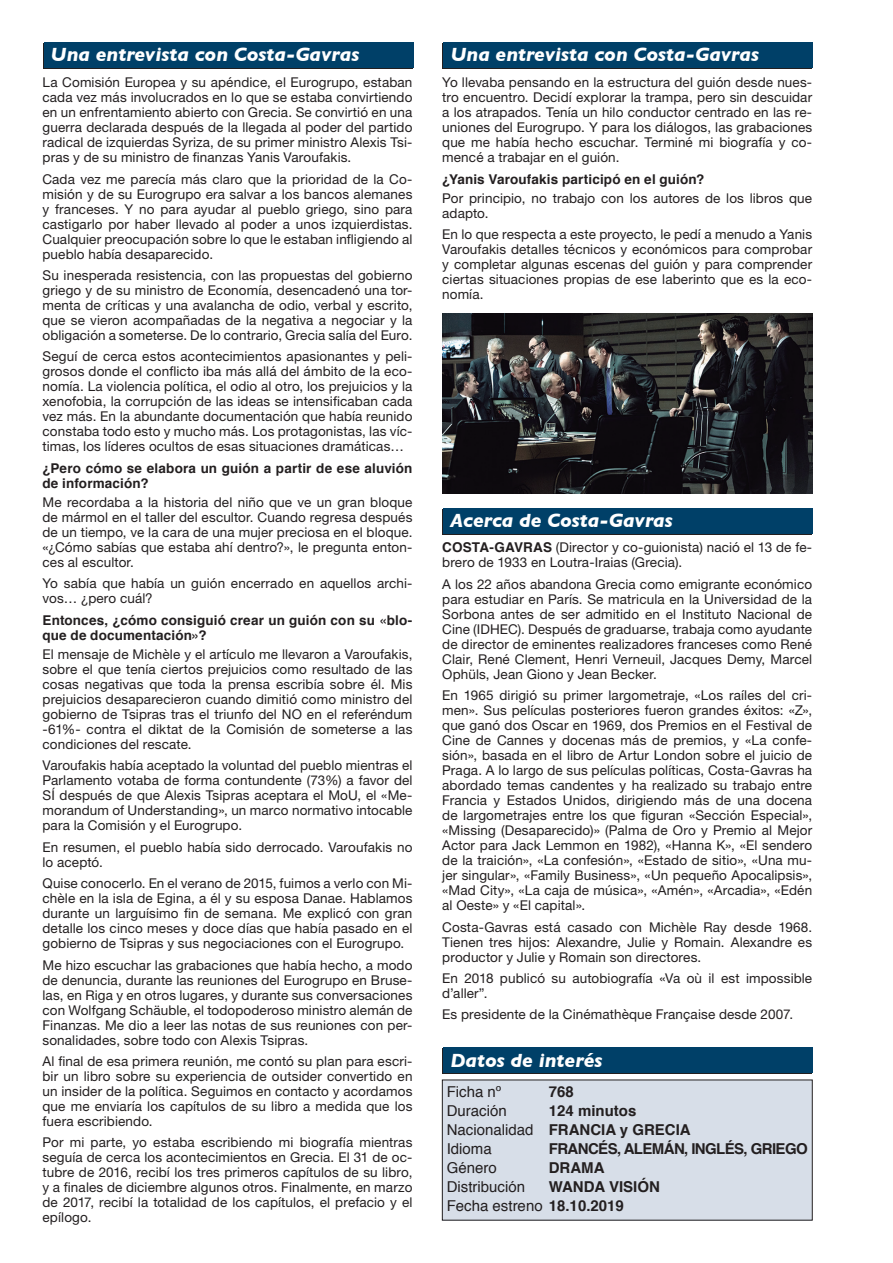
<style>
.page{position:relative;width:893px;height:1263px;background:#fff}
.page>*{position:absolute;margin:0;border:0;box-sizing:border-box;transform-origin:0 0}
.t1{font:italic 700 19.5px "Gill Sans";color:#fff}
.t2{font:15px "Helvetica";color:#231f20}
.t3{font:700 15px "Helvetica";color:#231f20}
.t4{font:700 15px "Helvetica";letter-spacing:-.04em;color:#231f20}
.t5{font:13.5px/15px "Helvetica Neue";letter-spacing:.01em;color:#231f20;text-align:justify}
.t6{font:700 13.5px/15px "Helvetica";letter-spacing:.01em;color:#231f20}
.s1{font-family:"Helvetica";font-weight:700}
.s2{font-weight:400}
.s3{font-weight:700}
</style>
<div class="page">
<div style="left:43px;top:44px;width:369px;height:25px;background:#231f20"></div>
<div style="left:44px;top:43px;width:370px;height:25px;background:#004068"></div>
<div style="left:442px;top:1049px;width:370px;height:25px;background:#231f20"></div>
<div style="left:443px;top:1048px;width:370px;height:25px;background:#004068"></div>
<div style="left:442px;top:1080px;width:370px;height:140px;background:#d7dee8"></div>
<svg style="left:442px;top:509px;width:370px;height:25px"></svg>
<div style="left:443px;top:508px;width:370px;height:25px;background:#004068"></div>
<div style="left:442px;top:44px;width:370px;height:25px;background:#231f20"></div>
<div style="left:443px;top:43px;width:370px;height:25px;background:#004068"></div>
<img style="left:442px;top:313px;width:370px;height:180px">
<p class="t1" style="left:51px;top:43px;width:310px">Una entrevista con Costa-Gavras</p>
<p class="t5" style="left:43px;top:75px;width:371px">La Comisión Europea y su apéndice, el Eurogrupo, estaban cada vez más involucrados en lo que se estaba convirtiendo en un enfrentamiento abierto con Grecia. Se convirtió en una guerra declarada después de la llegada al poder del partido radical de izquierdas Syriza, de su primer ministro Alexis Tsi&shy;pras y de su ministro de finanzas Yanis Varoufakis.</p>
<p class="t5" style="left:43px;top:171px;width:371px">Cada vez me parecía más claro que la prioridad de la Co&shy;misión y de su Eurogrupo era salvar a los bancos alemanes y franceses. Y no para ayudar al pueblo griego, sino para castigarlo por haber llevado al poder a unos izquierdistas.<br>Cualquier preocupación sobre lo que le estaban infligiendo al pueblo había desaparecido.</p>
<p class="t5" style="left:43px;top:267px;width:371px">Su inesperada resistencia, con las propuestas del gobierno griego y de su ministro de Economía, desencadenó una tor&shy;menta de críticas y una avalancha de odio, verbal y escrito, que se vieron acompañadas de la negativa a negociar y la obligación a someterse. De lo contrario, Grecia salía del Euro.</p>
<p class="t5" style="left:43px;top:349px;width:371px">Seguí de cerca estos acontecimientos apasionantes y peli&shy;grosos donde el conflicto iba más allá del ámbito de la eco&shy;nomía. La violencia política, el odio al otro, los prejuicios y la xenofobia, la corrupción de las ideas se intensificaban cada vez más. En la abundante documentación que había reunido constaba todo esto y mucho más. Los protagonistas, las víc&shy;timas, los líderes ocultos de esas situaciones dramáticas…</p>
<p class="t6" style="left:43px;top:461px;width:371px">¿Pero cómo se elabora un guión a partir de ese aluvión de información?</p>
<p class="t5" style="left:43px;top:494px;width:371px">Me recordaba a la historia del niño que ve un gran bloque de mármol en el taller del escultor. Cuando regresa después de un tiempo, ve la cara de una mujer preciosa en el bloque. «¿Cómo sabías que estaba ahí dentro?», le pregunta enton&shy;ces al escultor.</p>
<p class="t5" style="left:43px;top:576px;width:371px">Yo sabía que había un guión encerrado en aquellos archi&shy;vos… ¿pero cuál?</p>
<p class="t6" style="left:43px;top:613px;width:371px">Entonces, ¿cómo consiguió crear un guión con su «blo&shy;que de documentación»?</p>
<p class="t5" style="left:43px;top:646px;width:371px">El mensaje de Michèle y el artículo me llevaron a Varoufakis, sobre el que tenía ciertos prejuicios como resultado de las cosas negativas que toda la prensa escribía sobre él. Mis prejuicios desaparecieron cuando dimitió como ministro del gobierno de Tsipras tras el triunfo del NO en el referéndum -61%- contra el diktat de la Comisión de someterse a las condiciones del rescate.</p>
<p class="t5" style="left:43px;top:758px;width:371px">Varoufakis había aceptado la voluntad del pueblo mientras el Parlamento votaba de forma contundente (73%) a favor del SÍ después de que Alexis Tsipras aceptara el MoU, el «Me&shy;morandum of Understanding», un marco normativo intocable para la Comisión y el Eurogrupo.</p>
<p class="t5" style="left:43px;top:839px;width:371px">En resumen, el pueblo había sido derrocado. Varoufakis no lo aceptó.</p>
<p class="t5" style="left:43px;top:876px;width:371px">Quise conocerlo. En el verano de 2015, fuimos a verlo con Mi&shy;chèle en la isla de Egina, a él y su esposa Danae. Hablamos durante un larguísimo fin de semana. Me explicó con gran detalle los cinco meses y doce días que había pasado en el gobierno de Tsipras y sus negociaciones con el Eurogrupo.</p>
<p class="t5" style="left:43px;top:957px;width:371px">Me hizo escuchar las grabaciones que había hecho, a modo de denuncia, durante las reuniones del Eurogrupo en Bruse&shy;las, en Riga y en otros lugares, y durante sus conversaciones con Wolfgang Schäuble, el todopoderoso ministro alemán de Finanzas. Me dio a leer las notas de sus reuniones con per&shy;sonalidades, sobre todo con Alexis Tsipras.</p>
<p class="t5" style="left:43px;top:1053px;width:371px">Al final de esa primera reunión, me contó su plan para escri&shy;bir un libro sobre su experiencia de outsider convertido en un insider de la política. Seguimos en contacto y acordamos que me enviaría los capítulos de su libro a medida que los fuera escribiendo.</p>
<p class="t5" style="left:43px;top:1135px;width:371px">Por mi parte, yo estaba escribiendo mi biografía mientras seguía de cerca los acontecimientos en Grecia. El 31 de oc&shy;tubre de 2016, recibí los tres primeros capítulos de su libro, y a finales de diciembre algunos otros. Finalmente, en marzo de 2017, recibí la totalidad de los capítulos, el prefacio y el epílogo.</p>
<p class="t1" style="left:450px;top:43px;width:310px">Una entrevista con Costa-Gavras</p>
<p class="t5" style="left:442px;top:75px;width:371px">Yo llevaba pensando en la estructura del guión desde nues&shy;tro encuentro. Decidí explorar la trampa, pero sin descuidar a los atrapados. Tenía un hilo conductor centrado en las re&shy;uniones del Eurogrupo. Y para los diálogos, las grabaciones que me había hecho escuchar. Terminé mi biografía y co&shy;mencé a trabajar en el guión.</p>
<p class="t6" style="left:442px;top:172px;width:264px">¿Yanis Varoufakis participó en el guión?</p>
<p class="t5" style="left:442px;top:190px;width:371px">Por principio, no trabajo con los autores de los libros que adapto.</p>
<p class="t5" style="left:442px;top:227px;width:371px">En lo que respecta a este proyecto, le pedí a menudo a Yanis Varoufakis detalles técnicos y económicos para comprobar y completar algunas escenas del guión y para comprender ciertas situaciones propias de ese laberinto que es la eco&shy;nomía.</p>
<p class="t1" style="left:450px;top:509px;width:224px">Acerca de Costa-Gavras</p>
<p class="t5" style="left:442px;top:540px;width:371px"><span class="s1">COSTA-GAVRAS</span> (Director y co-guionista) nació el 13 de fe&shy;brero de 1933 en Loutra-Iraias (Grecia).</p>
<p class="t5" style="left:442px;top:576px;width:371px">A los 22 años abandona Grecia como emigrante económico para estudiar en París. Se matricula en la Universidad de la Sorbona antes de ser admitido en el Instituto Nacional de Cine (IDHEC). Después de graduarse, trabaja como ayudante de director de eminentes realizadores franceses como René Clair, René Clement, Henri Verneuil, Jacques Demy, Marcel Ophüls, Jean Giono y Jean Becker.</p>
<p class="t5" style="left:442px;top:688px;width:371px">En 1965 dirigió su primer largometraje, «Los raíles del cri&shy;men». Sus películas posteriores fueron grandes éxitos: «Z», que ganó dos Oscar en 1969, dos Premios en el Festival de Cine de Cannes y docenas más de premios, y «La confe&shy;sión», basada en el libro de Artur London sobre el juicio de Praga. A lo largo de sus películas políticas, Costa-Gavras ha abordado temas candentes y ha realizado su trabajo entre Francia y Estados Unidos, dirigiendo más de una docena de largometrajes entre los que figuran «Sección Especial», «Missing (Desaparecido)» (Palma de Oro y Premio al Mejor Actor para Jack Lemmon en 1982), «Hanna K», «El sendero de la traición», «La confesión», «Estado de sitio», «Una mu&shy;jer singular», «Family Business», «Un pequeño Apocalipsis», «Mad City», «La caja de música», «Amén», «Arcadia», «Edén al Oeste» y «El capital».</p>
<p class="t5" style="left:442px;top:919px;width:371px">Costa-Gavras está casado con Michèle Ray desde 1968.<br>Tienen tres hijos: Alexandre, Julie y Romain. Alexandre es productor y Julie y Romain son directores.</p>
<p class="t5" style="left:442px;top:970px;width:371px">En 2018 publicó su autobiografía «Va où il est impossible d’aller”.</p>
<p class="t5" style="left:442px;top:1007px;width:352px">Es presidente de la Cinémathèque Française desde 2007.</p>
<p class="t1" style="left:450px;top:1048px;width:154px">Datos de interés</p>
<p class="t2" style="left:447px;top:1080px;width:56px">Ficha nº</p>
<p class="t3" style="left:549px;top:1079px;width:27px">768</p>
<p class="t2" style="left:447px;top:1099px;width:62px">Duración</p>
<p class="t3" style="left:549px;top:1098px;width:89px">124 minutos</p>
<p class="t3" style="left:447px;top:1117px;width:245px"><span class="s2">Nacionalidad</span> FRANCIA y GRECIA</p>
<p class="t2" style="left:447px;top:1137px;width:47px">Idioma</p>
<p class="t4" style="left:549px;top:1136px;width:260px">FRANCÉS, ALEMÁN, INGLÉS, GRIEGO</p>
<p class="t2" style="left:447px;top:1156px;width:52px">Género</p>
<p class="t3" style="left:549px;top:1155px;width:57px">DRAMA</p>
<p class="t2" style="left:447px;top:1175px;width:80px">Distribución</p>
<p class="t3" style="left:549px;top:1174px;width:113px">WANDA VISIÓN</p>
<p class="t2" style="left:447px;top:1194px;width:179px">Fecha estreno <span class="s3">18.10.2019</span></p>
</div>
